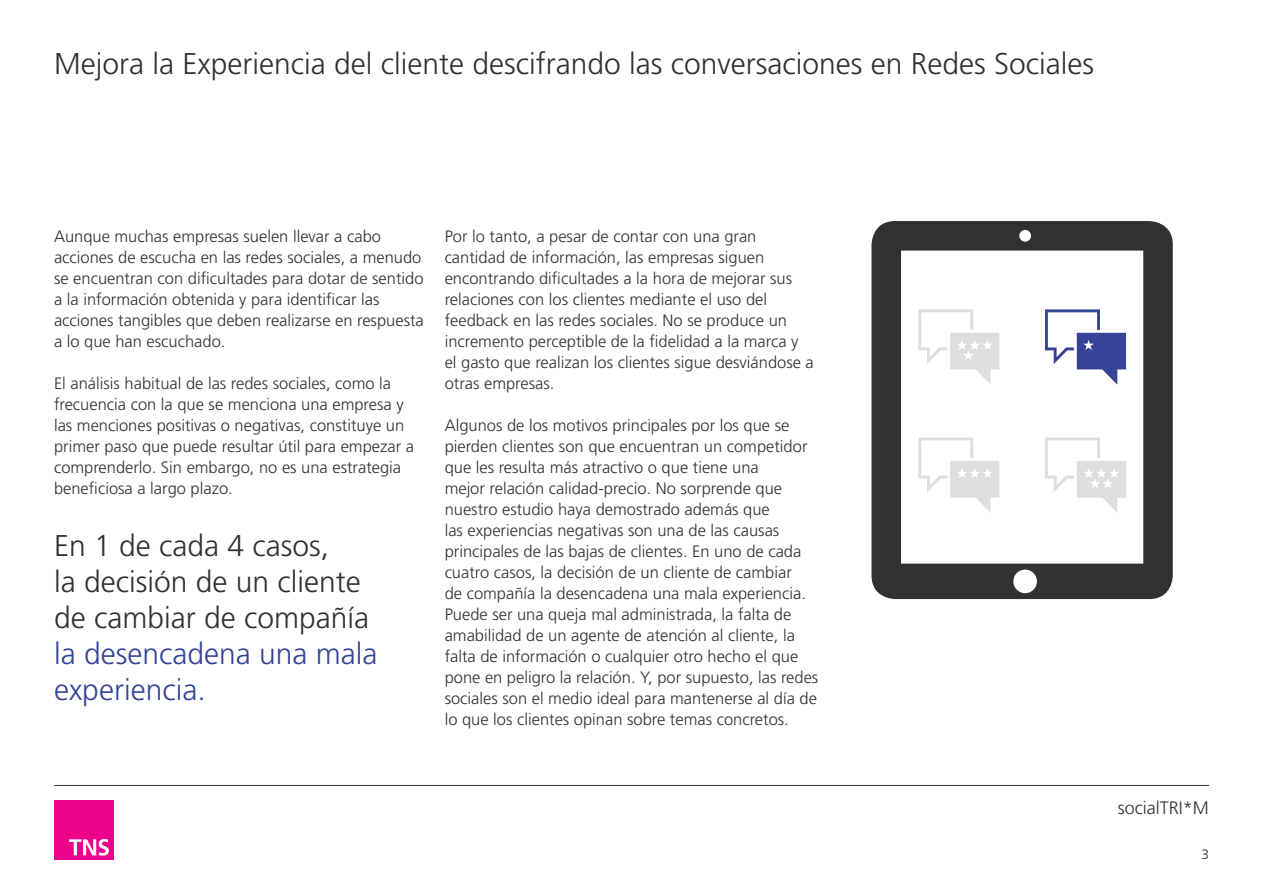
<style>
.page{position:relative;width:1263px;height:893px;background:#fff}
.page>*{position:absolute;margin:0;border:0;box-sizing:border-box;transform-origin:0 0}
.Pull_out_20pt_24{font:300 30px/36px "Frutiger LT Std";color:#313133}
.t1{font:300 18px "Frutiger LT Std";color:#313133}
.body_copy_11pt_14{font:300 16.5px/21px "Frutiger LT Std";color:#313133}
.t2{font:300 13.5px "Frutiger LT Std";color:#272727}
.s1{color:#364397}
</style>
<div class="page">
<hr style="left:54px;top:785px;width:1155px;height:1px;background:#313133">
<div style="left:54px;top:800px;width:60px;height:60px;background:#ed028c"></div>
<svg style="left:69px;top:839px;width:40px;height:17px"></svg>
<svg style="left:871px;top:221px;width:302px;height:378px"></svg>
<svg style="left:918px;top:438px;width:81px;height:75px"></svg>
<svg style="left:1045px;top:438px;width:81px;height:75px"></svg>
<svg style="left:918px;top:309px;width:81px;height:76px"></svg>
<svg style="left:1045px;top:309px;width:81px;height:76px"></svg>
<h1 class="Pull_out_20pt_24" style="left:54px;top:46px;width:1042px">Mejora la Experiencia del cliente descifrando las conversaciones en Redes Sociales</h1>
<p class="body_copy_11pt_14" style="left:54px;top:226px;width:371px">Aunque muchas empresas suelen llevar a cabo acciones de escucha en las redes sociales, a menudo se encuentran con dificultades para dotar de sentido a la información obtenida y para identificar las acciones tangibles que deben realizarse en respuesta a lo que han escuchado.</p>
<p class="body_copy_11pt_14" style="left:54px;top:373px;width:361px">El análisis habitual de las redes sociales, como la frecuencia con la que se menciona una empresa y las menciones positivas o negativas, constituye un primer paso que puede resultar útil para empezar a comprenderlo. Sin embargo, no es una estrategia beneficiosa a largo plazo.</p>
<p class="Pull_out_20pt_24" style="left:54px;top:528px;width:325px">En 1 de cada 4 casos,<br>la decisión de un cliente de cambiar de compañía <span class="s1">la desencadena una mala experiencia.</span></p>
<p class="body_copy_11pt_14" style="left:445px;top:226px;width:371px">Por lo tanto, a pesar de contar con una gran cantidad de información, las empresas siguen encontrando dificultades a la hora de mejorar sus relaciones con los clientes mediante el uso del feedback en las redes sociales. No se produce un incremento perceptible de la fidelidad a la marca y el gasto que realizan los clientes sigue desviándose a otras empresas.</p>
<p class="body_copy_11pt_14" style="left:445px;top:415px;width:375px">Algunos de los motivos principales por los que se pierden clientes son que encuentran un competidor que les resulta más atractivo o que tiene una<br>mejor relación calidad-precio. No sorprende que nuestro estudio haya demostrado además que<br>las experiencias negativas son una de las causas principales de las bajas de clientes. En uno de cada cuatro casos, la decisión de un cliente de cambiar<br>de compañía la desencadena una mala experiencia.<br>Puede ser una queja mal administrada, la falta de amabilidad de un agente de atención al cliente, la falta de información o cualquier otro hecho el que pone en peligro la relación. Y, por supuesto, las redes sociales son el medio ideal para mantenerse al día de lo que los clientes opinan sobre temas concretos.</p>
<p class="t1" style="left:1118px;top:797px;width:93px">socialTRI*M</p>
<p class="t2" style="left:1201px;top:846px;width:9px">3</p>
</div>
